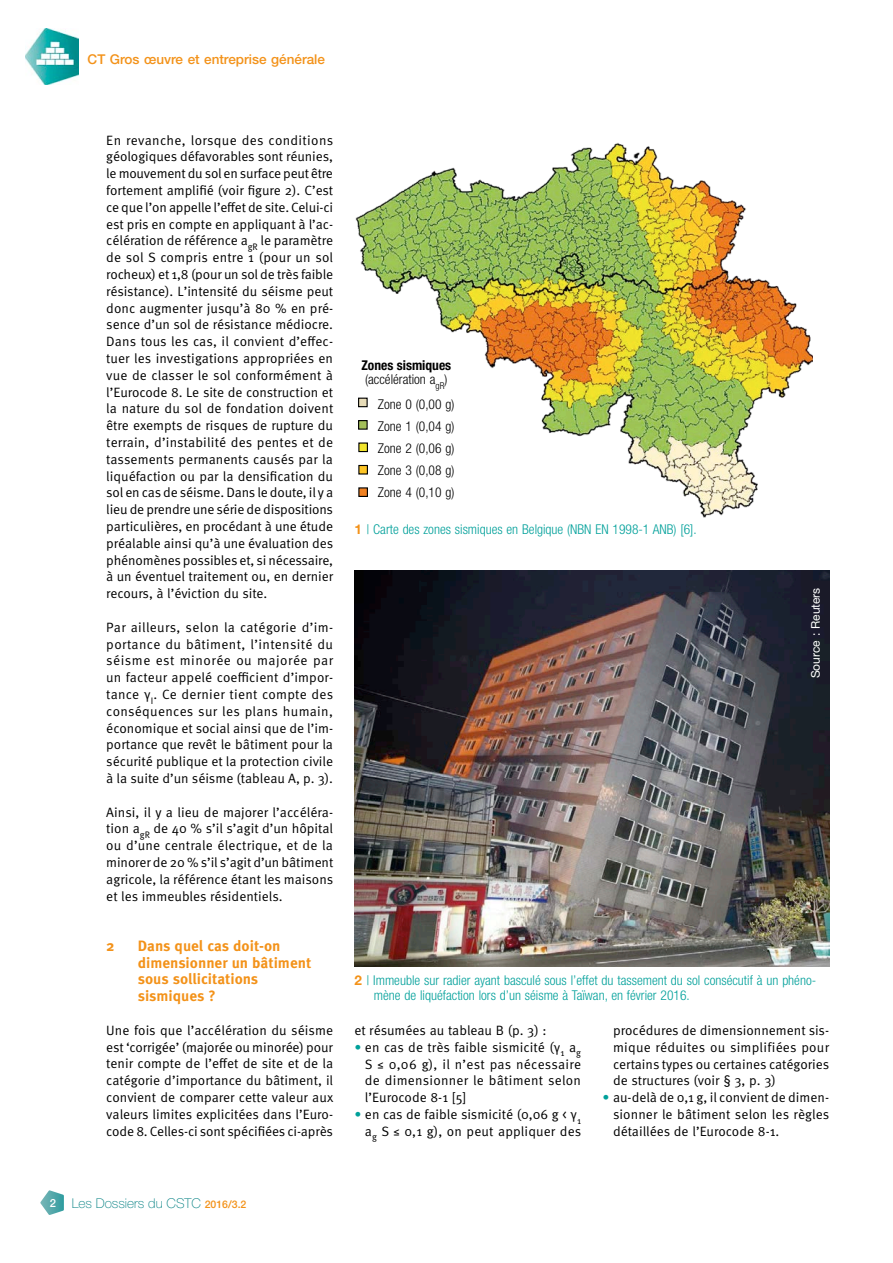
<style>
.page{position:relative;width:893px;height:1263px;background:#fff}
.page>*{position:absolute;margin:0;border:0;box-sizing:border-box;transform-origin:0 0}
.t1{font:700 15px/16.8px "Meta Pro";color:#f39219}
.Normal_text{font:13.5px/16.8px "Meta Pro";color:#000;text-align:justify}
.Picture_name{font:300 condensed 13.5px/14.4px "Helvetica Neue LT Std";color:#00a09a}
.Picture_legend{font:300 condensed 13.5px/14.4px "Helvetica Neue LT Std";color:#000}
.t2{font:500 13.5px "Helvetica Neue LT Std";color:#f39219}
.t3{font:100 13.5px "Helvetica Neue LT Std";color:#007f81}
.Picture_legend-2{font:12px "Helvetica Neue LT Std";color:#fff}
.s1{font-weight:700}
.s2{font-weight:700;font-stretch:normal;color:#f39219}
.s3{color:#00a09a}
.s4{font-weight:500;font-size:11.25px;color:#fff}
.s5{font-weight:500;font-size:10.5px;color:#f39219}
</style>
<div class="page">
<svg style="left:40px;top:1190px;width:24px;height:25px"></svg>
<img style="left:26px;top:29px;width:52px;height:55px">
<img style="left:355px;top:143px;width:458px;height:375px">
<div style="left:359px;top:398px;width:8px;height:9px;background:#e7dcb8"></div>
<div style="left:358px;top:398px;width:10px;height:9px;border:1px solid #000"></div>
<div style="left:359px;top:421px;width:8px;height:8px;background:#a4bf5a"></div>
<div style="left:358px;top:420px;width:10px;height:10px;border:1px solid #000"></div>
<img style="left:354px;top:571px;width:475px;height:396px">
<p class="t2" style="left:88px;top:51px;width:239px">CT Gros œuvre et entreprise générale</p>
<p class="Normal_text" style="left:106px;top:132px;width:228px">En revanche, lorsque des conditions géologiques défavorables sont réunies, le mouvement du sol en surface peut être fortement amplifié (voir figure 2). C’est ce que l’on appelle l’effet de site. Celui-ci est pris en compte en appliquant à l’ac&shy;célération de référence a<sub>gR</sub> le paramètre de sol S compris entre 1 (pour un sol rocheux) et 1,8 (pour un sol de très faible résistance). L’intensité du séisme peut donc augmenter jusqu’à 80 % en pré&shy;sence d’un sol de résistance médiocre.<br>Dans tous les cas, il convient d’effec&shy;tuer les investigations appropriées en vue de classer le sol conformément à l’Eurocode 8. Le site de construction et la nature du sol de fondation doivent être exempts de risques de rupture du terrain, d’instabilité des pentes et de tassements permanents causés par la liquéfaction ou par la densification du sol en cas de séisme. Dans le doute, il y a lieu de prendre une série de dispositions particulières, en procédant à une étude préalable ainsi qu’à une évaluation des phénomènes possibles et, si nécessaire, à un éventuel traitement ou, en dernier recours, à l’éviction du site.</p>
<p class="Normal_text" style="left:106px;top:619px;width:229px">Par ailleurs, selon la catégorie d’im&shy;portance du bâtiment, l’intensité du séisme est minorée ou majorée par un facteur appelé coefficient d’impor&shy;tance γ<sub>I</sub>. Ce dernier tient compte des conséquences sur les plans humain, économique et social ainsi que de l’im&shy;portance que revêt le bâtiment pour la sécurité publique et la protection civile à la suite d’un séisme (tableau A, p. 3).</p>
<p class="Normal_text" style="left:106px;top:804px;width:229px">Ainsi, il y a lieu de majorer l’accéléra&shy;tion a<sub>gR</sub> de 40 % s’il s’agit d’un hôpital ou d’une centrale électrique, et de la minorer de 20 % s’il s’agit d’un bâtiment agricole, la référence étant les maisons et les immeubles résidentiels.</p>
<p class="t1" style="left:106px;top:938px;width:10px">2</p>
<p class="t1" style="left:138px;top:938px;width:175px">Dans quel cas doit-on dimensionner un bâtiment sous sollicitations sismiques ?</p>
<p class="Normal_text" style="left:106px;top:1022px;width:228px">Une fois que l’accélération du séisme est ‘corrigée’ (majorée ou minorée) pour tenir compte de l’effet de site et de la catégorie d’importance du bâtiment, il convient de comparer cette valeur aux valeurs limites explicitées dans l’Euro&shy;code 8. Celles-ci sont spécifiées ci-après</p>
<p class="Picture_legend" style="left:361px;top:358px;width:91px"><span class="s1">Zones sismiques </span>(accélération a<sub>gR</sub>)</p>
<p class="Picture_legend" style="left:378px;top:396px;width:78px">Zone 0 (0,00 g)</p>
<p class="Picture_legend" style="left:378px;top:419px;width:78px">Zone 1 (0,04 g)</p>
<p class="Picture_legend" style="left:378px;top:441px;width:78px">Zone 2 (0,06 g)</p>
<p class="Picture_legend" style="left:378px;top:463px;width:78px">Zone 3 (0,08 g)</p>
<p class="Picture_legend" style="left:378px;top:485px;width:78px">Zone 4 (0,10 g)</p>
<p class="Picture_name" style="left:354px;top:521px;width:344px"><span class="s2">1</span> | Carte des zones sismiques en Belgique (NBN EN 1998-1 ANB) [6].</p>
<p class="Picture_legend-2" style="left:808px;top:678px;width:92px;rotate:-90deg">Source : Reuters</p>
<p class="Picture_name" style="left:374px;top:973px;width:444px;text-indent:-20px"><span class="s2">2</span> | Immeuble sur radier ayant basculé sous l’effet du tassement du sol consécutif à un phéno&shy;mène de liquéfaction lors d’un séisme à Taïwan, en février 2016.</p>
<p class="Normal_text" style="left:354px;top:1022px;width:194px">et résumées au tableau B (p. 3) :</p>
<p class="Normal_text" style="left:365px;top:1039px;width:218px;text-indent:-10px"><span class="s3">•</span> en cas de très faible sismicité (γ<sub>1</sub> a<sub>g </sub>S ≤ 0,06 g), il n’est pas nécessaire de dimensionner le bâtiment selon l’Eurocode 8-1 [5]</p>
<p class="Normal_text" style="left:354px;top:1106px;width:228px;text-align:right"><span class="s3">•</span> en cas de faible sismicité (0,06 g &lt; γ<sub>1 </sub>a<sub>g</sub> S ≤ 0,1 g), on peut appliquer des</p>
<p class="Normal_text" style="left:613px;top:1022px;width:218px">procédures de dimensionnement sis&shy;mique réduites ou simplifiées pour certains types ou certaines catégories de structures (voir § 3, p. 3)</p>
<p class="Normal_text" style="left:613px;top:1089px;width:218px;text-indent:-10px"><span class="s3">•</span> au-delà de 0,1 g, il convient de dimen&shy;sionner le bâtiment selon les règles détaillées de l’Eurocode 8-1.</p>
<p class="t3" style="left:50px;top:1195px;width:198px"><span class="s4">2</span> Les Dossiers du CSTC <span class="s5">2016/3.2</span></p>
</div>
